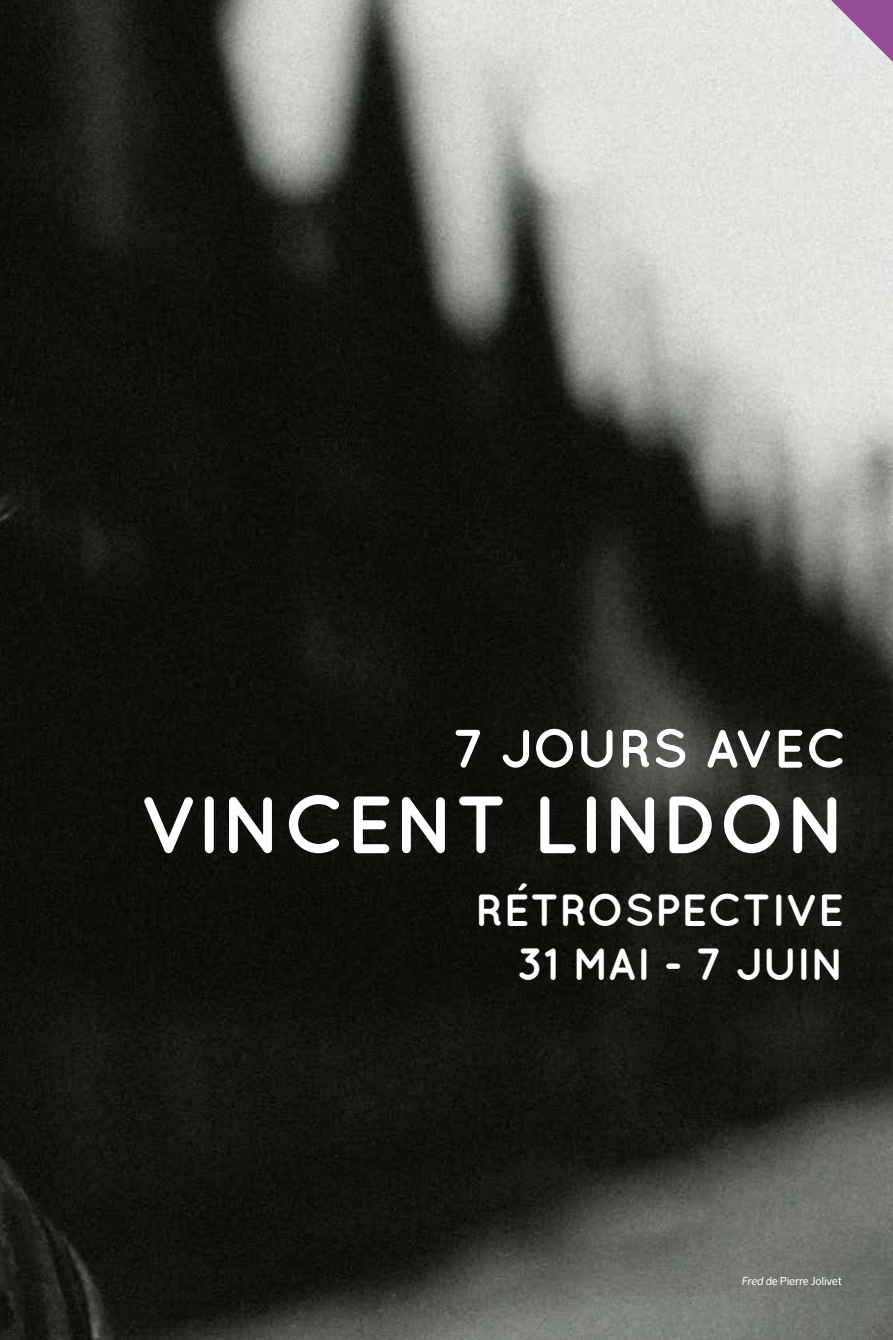
<style>
.page{position:relative;width:893px;height:1340px;background:#fff}
.page>*{position:absolute;margin:0;border:0;box-sizing:border-box;transform-origin:0 0}
.t1{font:700 81px "Quicksand";color:#fff}
.t2{font:700 54px "Quicksand";letter-spacing:-.025em;color:#fff}
.t3{font:700 45px/54px "Quicksand";color:#fff;text-align:right}
.t4{font:11.25px "Sero Pro";letter-spacing:-.02em;color:#fff}
.s1{font-style:italic}
</style>
<div class="page">
<img style="left:0;top:0;width:893px;height:1339px">
<svg style="left:771px;top:0;width:122px;height:125px;background:#dad1d7"></svg>
<p class="t2" style="left:452px;top:716px;width:396px">7 JOURS AVEC</p>
<h1 class="t1" style="left:139px;top:776px;width:710px">VINCENT LINDON</h1>
<p class="t3" style="left:475px;top:882px;width:371px">RÉTROSPECTIVE<br>31 MAI - 7 JUIN</p>
<p class="t4" style="left:742px;top:1274px;width:102px"><span class="s1">Fred</span> de Pierre Jolivet</p>
</div>
